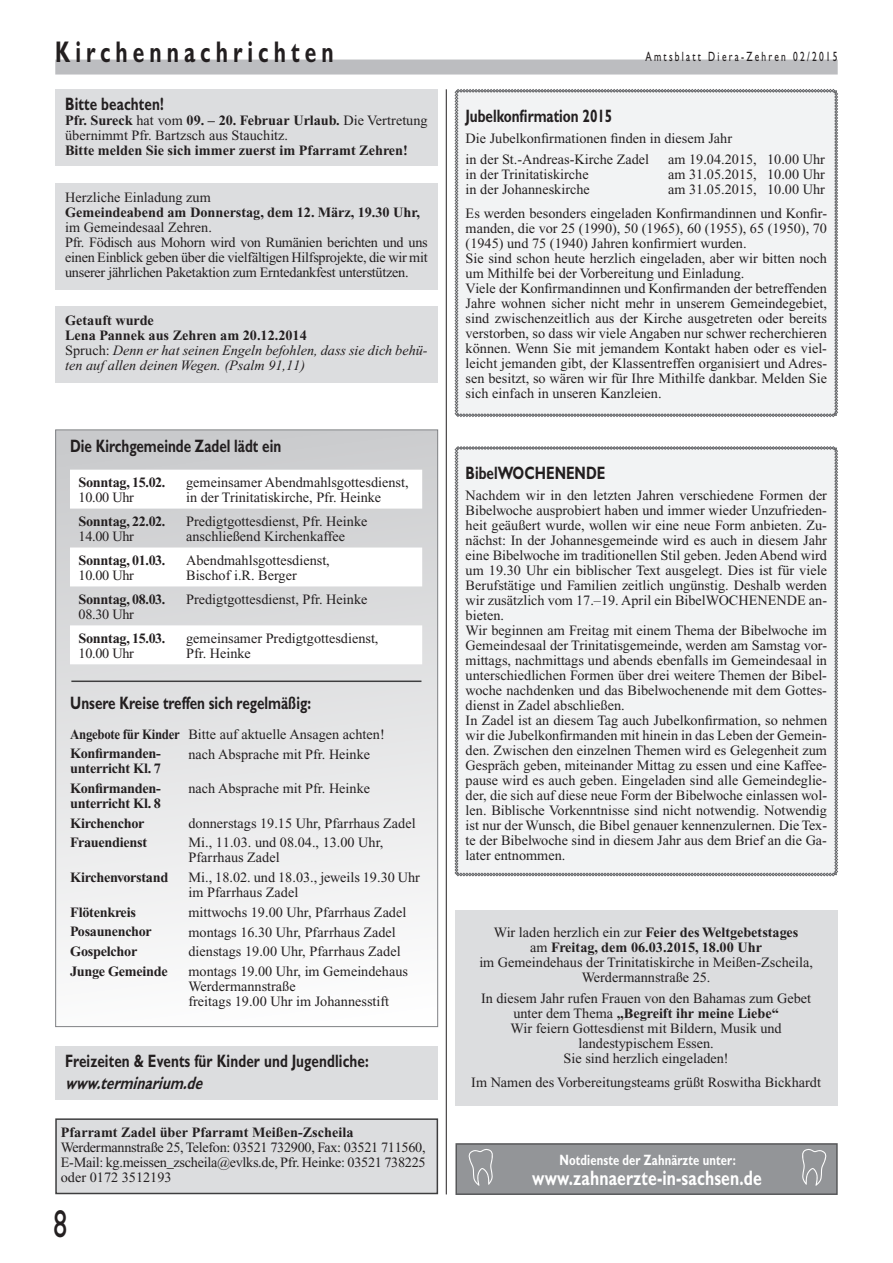
<style>
.page{position:relative;width:893px;height:1263px;background:#fff}
.page>*{position:absolute;margin:0;border:0;box-sizing:border-box;transform-origin:0 0}
.t1{font:39px "Gill Sans";color:#231f20;scale:.7 1}
.t2{font:700 30px "Gill Sans";letter-spacing:.24em;color:#231f20;scale:.7 1}
.t3{font:700 21px "Gill Sans";letter-spacing:.01em;color:#fff;scale:.75 1}
.t4{font:700 18px "Gill Sans";color:#231f20;scale:.75 1}
.t5{font:italic 700 18px "Gill Sans";color:#231f20;scale:.75 1}
.t6{font:700 15px "Gill Sans";letter-spacing:.01em;color:#fff;scale:.75 1}
.t7{font:14.25px/15px "Times New Roman";color:#231f20}
.t8{font:700 14.25px/15px "Times New Roman";letter-spacing:-.02em;color:#231f20}
.t9{font:14.25px/15px "Times New Roman";letter-spacing:-.02em;color:#231f20}
.t10{font:700 14.25px "Times New Roman";color:#231f20}
.t11{font:italic 14.25px/15px "Times New Roman";color:#231f20}
.t12{font:700 14.25px/19.5px "Times New Roman";letter-spacing:-.02em;color:#231f20;scale:.9 1}
.t13{font:13.5px "Gill Sans";letter-spacing:.24em;color:#231f20;scale:.7 1}
.s1{font-weight:700}
.s2{font-weight:700;font-style:normal}
.s3{font-style:normal}
.s4{font-weight:400}
</style>
<div class="page">
<div style="left:55px;top:60px;width:783px;height:15px;background:#bcbdc0"></div>
<hr style="left:446px;top:89px;width:1px;height:1105px;background:#231f20">
<div style="left:56px;top:430px;width:382px;height:596px;background:linear-gradient(to bottom,#cacbcd,#fdfdfd)"></div>
<svg style="left:70px;top:470px;width:352px;height:194px"></svg>
<hr style="left:71px;top:680px;width:350px;height:2px;background:#3e3e3f">
<div style="left:55px;top:1118px;width:383px;height:76px;background:#dcdddf;border:2px solid #3e3e3f"></div>
<div style="left:55px;top:89px;width:383px;height:77px;background:#dcdddf"></div>
<div style="left:55px;top:183px;width:383px;height:106px;background:#dcdddf"></div>
<div style="left:55px;top:306px;width:383px;height:77px;background:#dcdddf"></div>
<div style="left:55px;top:1046px;width:383px;height:53px;background:#dcdddf"></div>
<div style="left:455px;top:89px;width:383px;height:328px;background:#f2f3f4"></div>
<div style="left:455px;top:446px;width:383px;height:430px;background:#f2f3f4"></div>
<div style="left:455px;top:910px;width:382px;height:196px;background:#dcdddf"></div>
<div style="left:455px;top:1143px;width:383px;height:52px;background:#939598;border:2px solid #57585a"></div>
<svg style="left:468px;top:1149px;width:25px;height:37px"></svg>
<svg style="left:802px;top:1149px;width:25px;height:37px"></svg>
<h2 class="t2" style="left:55px;top:34px;width:399px">Kirchennachrichten</h2>
<p class="t13" style="left:645px;top:49px;width:276px">Amtsblatt Diera-Zehren 02/2015</p>
<p class="t4" style="left:65px;top:94px;width:133px">Bitte beachten!</p>
<p class="t7" style="left:65px;top:113px;width:364px"><span class="s1">Pfr. Sureck</span> hat vom <span class="s1">09. – 20. Februar Urlaub.</span> Die Vertretung übernimmt Pfr. Bartzsch aus Stauchitz.</p>
<p class="t10" style="left:65px;top:143px;width:344px">Bitte melden Sie sich immer zuerst im Pfarramt Zehren!</p>
<p class="t7" style="left:65px;top:189px;width:147px">Herzliche Einladung zum</p>
<p class="t10" style="left:65px;top:204px;width:356px">Gemeindeabend am Donnerstag, dem 12. März, 19.30 Uhr,</p>
<p class="t9" style="left:65px;top:219px;width:364px">im Gemeindesaal Zehren.<br>Pfr. Födisch aus Mohorn wird von Rumänien berichten und uns einen Einblick geben über die vielfältigen Hilfsprojekte, die wir mit unserer jährlichen Paketaktion zum Erntedankfest unterstützen.</p>
<p class="t11" style="left:65px;top:313px;width:364px"><span class="s2">Getauft wurde<br>Lena Pannek aus Zehren am 20.12.2014<br></span><span class="s3">Spruch:</span> Denn er hat seinen Engeln befohlen, dass sie dich behü&shy;ten auf allen deinen Wegen. (Psalm 91,11)</p>
<p class="t4" style="left:70px;top:435px;width:283px">Die Kirchgemeinde Zadel lädt ein</p>
<p class="t8" style="left:78px;top:475px;width:88px">Sonntag, 15.02.</p>
<p class="t7" style="left:78px;top:490px;width:57px">10.00 Uhr</p>
<p class="t7" style="left:186px;top:475px;width:224px">gemeinsamer Abendmahlsgottesdienst, in der Trinitatiskirche, Pfr. Heinke</p>
<p class="t8" style="left:78px;top:514px;width:88px">Sonntag, 22.02.</p>
<p class="t7" style="left:78px;top:529px;width:57px">14.00 Uhr</p>
<p class="t7" style="left:186px;top:514px;width:183px">Predigtgottesdienst, Pfr. Heinke anschließend Kirchenkaffee</p>
<p class="t8" style="left:78px;top:553px;width:88px">Sonntag, 01.03.</p>
<p class="t7" style="left:78px;top:568px;width:57px">10.00 Uhr</p>
<p class="t7" style="left:186px;top:553px;width:145px">Abendmahlsgottesdienst,<br>Bischof i.R. Berger</p>
<p class="t8" style="left:78px;top:592px;width:88px">Sonntag, 08.03.</p>
<p class="t7" style="left:78px;top:607px;width:57px">08.30 Uhr</p>
<p class="t7" style="left:186px;top:592px;width:183px">Predigtgottesdienst, Pfr. Heinke</p>
<p class="t8" style="left:78px;top:631px;width:88px">Sonntag, 15.03.</p>
<p class="t7" style="left:78px;top:646px;width:57px">10.00 Uhr</p>
<p class="t7" style="left:186px;top:631px;width:194px">gemeinsamer Predigtgottesdienst,<br>Pfr. Heinke</p>
<p class="t4" style="left:70px;top:692px;width:322px">Unsere Kreise treffen sich regelmäßig:</p>
<p class="t12" style="left:70px;top:724px;width:351px">Angebote für Kinder <span class="s4">Bitte auf aktuelle Ansagen achten!<br></span>Konfirmanden-</p>
<p class="t8" style="left:70px;top:761px;width:92px">unterricht Kl. 7</p>
<p class="t7" style="left:188px;top:746px;width:183px">nach Absprache mit Pfr. Heinke</p>
<p class="t8" style="left:70px;top:781px;width:92px">Konfirmanden&shy;unterricht Kl. 8</p>
<p class="t7" style="left:188px;top:781px;width:183px">nach Absprache mit Pfr. Heinke</p>
<p class="t8" style="left:70px;top:815px;width:76px">Kirchenchor</p>
<p class="t7" style="left:188px;top:815px;width:229px">donnerstags 19.15 Uhr, Pfarrhaus Zadel</p>
<p class="t8" style="left:70px;top:835px;width:78px">Frauendienst</p>
<p class="t7" style="left:188px;top:835px;width:196px">Mi., 11.03. und 08.04., 13.00 Uhr,<br>Pfarrhaus Zadel</p>
<p class="t8" style="left:70px;top:870px;width:100px">Kirchenvorstand</p>
<p class="t7" style="left:188px;top:870px;width:233px">Mi., 18.02. und 18.03., jeweils 19.30 Uhr im Pfarrhaus Zadel</p>
<p class="t8" style="left:70px;top:904px;width:67px">Flötenkreis</p>
<p class="t7" style="left:188px;top:905px;width:219px">mittwochs 19.00 Uhr, Pfarrhaus Zadel</p>
<p class="t8" style="left:70px;top:924px;width:83px">Posaunenchor</p>
<p class="t7" style="left:188px;top:924px;width:209px">montags 16.30 Uhr, Pfarrhaus Zadel</p>
<p class="t8" style="left:70px;top:944px;width:69px">Gospelchor</p>
<p class="t7" style="left:188px;top:944px;width:214px">dienstags 19.00 Uhr, Pfarrhaus Zadel</p>
<p class="t8" style="left:70px;top:963px;width:99px">Junge Gemeinde</p>
<p class="t7" style="left:188px;top:964px;width:221px">montags 19.00 Uhr, im Gemeindehaus<br>Werdermannstraße<br>freitags 19.00 Uhr im Johannesstift</p>
<p class="t4" style="left:65px;top:1050px;width:406px">Freizeiten &amp; Events für Kinder und Jugendliche:</p>
<p class="t5" style="left:65px;top:1072px;width:192px">www.terminarium.de</p>
<p class="t10" style="left:61px;top:1125px;width:294px">Pfarramt Zadel über Pfarramt Meißen-Zscheila</p>
<p class="t7" style="left:61px;top:1140px;width:366px;text-align:justify">Werdermannstraße 25, Telefon: 03521 732900, Fax: 03521 711560, E-Mail: kg.meissen_zscheila@evlks.de, Pfr. Heinke: 03521 738225 oder 0172 3512193</p>
<h1 class="t1" style="left:53px;top:1201px;width:21px">8</h1>
<p class="t4" style="left:466px;top:105px;width:197px">Jubelkonfirmation 2015</p>
<p class="t7" style="left:466px;top:128px;width:268px;line-height:21px">Die Jubelkonfirmationen finden in diesem Jahr in der St.-Andreas-Kirche Zadel</p>
<p class="t7" style="left:668px;top:152px;width:158px">am 19.04.2015, 10.00 Uhr</p>
<p class="t7" style="left:466px;top:167px;width:125px">in der Trinitatiskirche</p>
<p class="t7" style="left:668px;top:167px;width:158px">am 31.05.2015, 10.00 Uhr</p>
<p class="t7" style="left:466px;top:182px;width:126px">in der Johanneskirche</p>
<p class="t7" style="left:466px;top:177px;width:363px;line-height:24px;text-align:right">am 31.05.2015, 10.00 Uhr<br>Es werden besonders eingeladen Konfirmandinnen und Konfir-</p>
<p class="t7" style="left:466px;top:221px;width:363px">manden, die vor 25 (1990), 50 (1965), 60 (1955), 65 (1950), 70 (1945) und 75 (1940) Jahren konfirmiert wurden.<br>Sie sind schon heute herzlich eingeladen, aber wir bitten noch um Mithilfe bei der Vorbereitung und Einladung.<br>Viele der Konfirmandinnen und Konfirmanden der betreffenden Jahre wohnen sicher nicht mehr in unserem Gemeindegebiet, sind zwischenzeitlich aus der Kirche ausgetreten oder bereits verstorben, so dass wir viele Angaben nur schwer recherchieren können. Wenn Sie mit jemandem Kontakt haben oder es viel&shy;leicht jemanden gibt, der Klassentreffen organisiert und Adres&shy;sen besitzt, so wären wir für Ihre Mithilfe dankbar. Melden Sie sich einfach in unseren Kanzleien.</p>
<p class="t4" style="left:466px;top:462px;width:188px">BibelWOCHENENDE</p>
<p class="t7" style="left:466px;top:488px;width:363px">Nachdem wir in den letzten Jahren verschiedene Formen der Bibelwoche ausprobiert haben und immer wieder Unzufrieden&shy;heit geäußert wurde, wollen wir eine neue Form anbieten. Zu&shy;nächst: In der Johannesgemeinde wird es auch in diesem Jahr eine Bibelwoche im traditionellen Stil geben. Jeden Abend wird um 19.30 Uhr ein biblischer Text ausgelegt. Dies ist für viele Berufstätige und Familien zeitlich ungünstig. Deshalb werden wir zusätzlich vom 17.–19. April ein BibelWOCHENENDE an&shy;bieten.<br>Wir beginnen am Freitag mit einem Thema der Bibelwoche im Gemeindesaal der Trinitatisgemeinde, werden am Samstag vor&shy;mittags, nachmittags und abends ebenfalls im Gemeindesaal in unterschiedlichen Formen über drei weitere Themen der Bibel&shy;woche nachdenken und das Bibelwochenende mit dem Gottes&shy;dienst in Zadel abschließen.<br>In Zadel ist an diesem Tag auch Jubelkonfirmation, so nehmen wir die Jubelkonfirmanden mit hinein in das Leben der Gemein&shy;den. Zwischen den einzelnen Themen wird es Gelegenheit zum Gespräch geben, miteinander Mittag zu essen und eine Kaffee&shy;pause wird es auch geben. Eingeladen sind alle Gemeindeglie&shy;der, die sich auf diese neue Form der Bibelwoche einlassen wol&shy;len. Biblische Vorkenntnisse sind nicht notwendig. Notwendig ist nur der Wunsch, die Bibel genauer kennenzulernen. Die Tex&shy;te der Bibelwoche sind in diesem Jahr aus dem Brief an die Ga&shy;later entnommen.</p>
<p class="t7" style="left:479px;top:925px;width:335px;text-align:center">Wir laden herzlich ein zur <span class="s1">Feier des Weltgebetstages<br></span>am <span class="s1">Freitag, dem 06.03.2015, 18.00 Uhr<br></span>im Gemeindehaus der Trinitatiskirche in Meißen-Zscheila, Werdermannstraße 25.</p>
<p class="t7" style="left:481px;top:991px;width:332px;text-align:center">In diesem Jahr rufen Frauen von den Bahamas zum Gebet unter dem Thema <span class="s1">„Begreift ihr meine Liebe“<br></span>Wir feiern Gottesdienst mit Bildern, Musik und landestypischem Essen.<br>Sie sind herzlich eingeladen!</p>
<p class="t7" style="left:471px;top:1075px;width:351px">Im Namen des Vorbereitungsteams grüßt Roswitha Bickhardt</p>
<p class="t6" style="left:559px;top:1151px;width:237px">Notdienste der Zahnärzte unter:</p>
<h3 class="t3" style="left:532px;top:1165px;width:308px">www.zahnaerzte-in-sachsen.de</h3>
</div>
